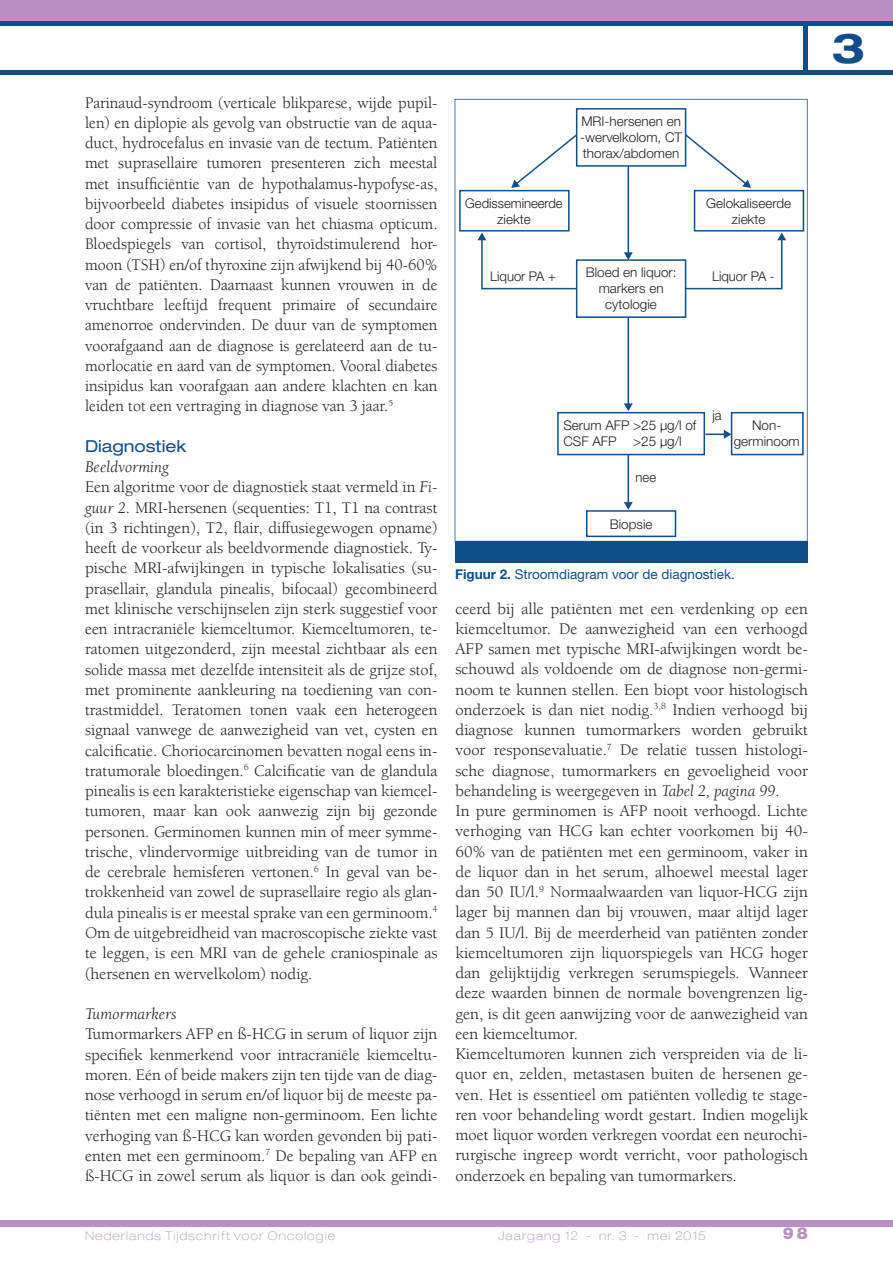
<style>
.page{position:relative;width:893px;height:1263px;background:#fff}
.page>*{position:absolute;margin:0;border:0;box-sizing:border-box;transform-origin:0 0}
.t1{font:700 expanded 41.25px "Helvetica Neue LT Std";color:#0f4e8c}
.t2{font:16.5px/20.2px "Berkeley LT";color:#231f20;text-align:justify}
.t3{font:italic 16.5px "Berkeley LT";color:#231f20}
.t4{font:expanded 16.5px "Helvetica Neue LT Std";color:#0f4e8c}
.t5{font:900 16.5px "Helvetica Neue LT Std";color:#b890c2}
.t6{font:13.5px "Helvetica Neue LT Std";color:#0f4e8c}
.t7{font:300 13.35px/16px "Helvetica Neue LT Std";color:#231f20;text-align:center}
.t8{font:100 expanded 12px "Helvetica Neue LT Std";letter-spacing:.09em;color:#b890c2}
.s1{font-style:italic}
.s2{font-weight:700}
</style>
<div class="page">
<div style="left:0;top:0;width:893px;height:23px;background:#b890c2"></div>
<div style="left:0;top:1220px;width:893px;height:7px;background:#b890c2"></div>
<hr style="left:0;top:70px;width:893px;height:4px;background:#0f4e8c">
<div style="left:0;top:21px;width:893px;height:5px;background:#0f4e8c"></div>
<hr style="left:804px;top:23px;width:4px;height:49px;background:#0f4e8c">
<div style="left:455px;top:541px;width:352px;height:21px;background:#0f4e8c"></div>
<svg style="left:455px;top:99px;width:353px;height:443px"></svg>
<p class="t2" style="left:85px;top:93px;width:354px">Parinaud-syndroom (verticale blikparese, wijde pupil&shy;len) en diplopie als gevolg van obstructie van de aqua&shy;duct, hydrocefalus en invasie van de tectum. Patiënten met suprasellaire tumoren presenteren zich meestal met insufficiëntie van de hypothalamus-hypofyse-as, bijvoorbeeld diabetes insipidus of visuele stoornissen door compressie of invasie van het chiasma opticum.<br>Bloedspiegels van cortisol, thyroïdstimulerend hor&shy;moon (TSH) en/of thyroxine zijn afwijkend bij 40-60% van de patiënten. Daarnaast kunnen vrouwen in de vruchtbare leeftijd frequent primaire of secundaire amenorroe ondervinden. De duur van de symptomen voorafgaand aan de diagnose is gerelateerd aan de tu&shy;morlocatie en aard van de symptomen. Vooral diabetes insipidus kan voorafgaan aan andere klachten en kan leiden tot een vertraging in diagnose van 3 jaar.<sup>5</sup></p>
<p class="t4" style="left:85px;top:436px;width:103px">Diagnostiek</p>
<p class="t2" style="left:85px;top:457px;width:354px;text-align:left"><span class="s1">Beeldvorming<br></span>Een algoritme voor de diagnostiek staat vermeld in <span class="s1">Fi&shy;guur 2</span>. MRI-hersenen (sequenties: T1, T1 na contrast (in 3 richtingen), T2, flair, diffusiegewogen opname) heeft de voorkeur als beeldvormende diagnostiek. Ty&shy;pische MRI-afwijkingen in typische lokalisaties (su&shy;prasellair, glandula pinealis, bifocaal) gecombineerd met klinische verschijnselen zijn sterk suggestief voor een intracraniële kiemceltumor. Kiemceltumoren, te&shy;ratomen uitgezonderd, zijn meestal zichtbaar als een solide massa met dezelfde intensiteit als de grijze stof, met prominente aankleuring na toediening van con&shy;trastmiddel. Teratomen tonen vaak een heterogeen signaal vanwege de aanwezigheid van vet, cysten en calcificatie. Choriocarcinomen bevatten nogal eens in&shy;tratumorale bloedingen.<sup>6</sup> Calcificatie van de glandula pinealis is een karakteristieke eigenschap van kiemcel&shy;tumoren, maar kan ook aanwezig zijn bij gezonde personen. Germinomen kunnen min of meer symme&shy;trische, vlindervormige uitbreiding van de tumor in de cerebrale hemisferen vertonen.<sup>6</sup> In geval van be&shy;trokkenheid van zowel de suprasellaire regio als glan&shy;dula pinealis is er meestal sprake van een germinoom.<sup>4<br></sup>Om de uitgebreidheid van macroscopische ziekte vast te leggen, is een MRI van de gehele craniospinale as (hersenen en wervelkolom) nodig.</p>
<p class="t3" style="left:85px;top:1005px;width:93px">Tumormarkers</p>
<p class="t2" style="left:85px;top:1024px;width:354px">Tumormarkers AFP en ß-HCG in serum of liquor zijn specifiek kenmerkend voor intracraniële kiemceltu&shy;moren. Eén of beide makers zijn ten tijde van de diag&shy;nose verhoogd in serum en/of liquor bij de meeste pa&shy;tiënten met een maligne non-germinoom. Een lichte verhoging van ß-HCG kan worden gevonden bij pati&shy;enten met een germinoom.<sup>7</sup> De bepaling van AFP en ß-HCG in zowel serum als liquor is dan ook geïndi-</p>
<p class="t7" style="left:465px;top:194px;width:99px">Gedissemineerde ziekte</p>
<p class="t7" style="left:580px;top:113px;width:103px;text-align:justify">MRI-hersenen en -wervelkolom, CT thorax/abdomen</p>
<p class="t7" style="left:706px;top:194px;width:86px">Gelokaliseerde ziekte</p>
<p class="t7" style="left:490px;top:268px;width:67px">Liquor PA +</p>
<p class="t7" style="left:586px;top:264px;width:92px">Bloed en liquor:</p>
<p class="t7" style="left:712px;top:268px;width:64px">Liquor PA -</p>
<p class="t7" style="left:599px;top:280px;width:66px">markers en cytologie</p>
<p class="t7" style="left:563px;top:416px;width:135px;text-align:left">Serum AFP &gt;25 μg/l of<br>CSF AFP &gt;25 µg/l</p>
<p class="t7" style="left:636px;top:469px;width:22px">nee</p>
<p class="t7" style="left:610px;top:515px;width:44px">Biopsie</p>
<p class="t7" style="left:712px;top:407px;width:11px">ja</p>
<p class="t7" style="left:734px;top:416px;width:67px">Non&shy;germinoom</p>
<p class="t6" style="left:455px;top:566px;width:281px"><span class="s2">Figuur 2.</span> Stroomdiagram voor de diagnostiek.</p>
<p class="t2" style="left:455px;top:599px;width:354px;text-align:left">ceerd bij alle patiënten met een verdenking op een kiemceltumor. De aanwezigheid van een verhoogd AFP samen met typische MRI-afwijkingen wordt be&shy;schouwd als voldoende om de diagnose non-germi&shy;noom te kunnen stellen. Een biopt voor histologisch onderzoek is dan niet nodig.<sup>3,8</sup> Indien verhoogd bij diagnose kunnen tumormarkers worden gebruikt voor responsevaluatie.<sup>7</sup> De relatie tussen histologi&shy;sche diagnose, tumormarkers en gevoeligheid voor behandeling is weergegeven in <span class="s1">Tabel 2, pagina 99</span>.<br>In pure germinomen is AFP nooit verhoogd. Lichte verhoging van HCG kan echter voorkomen bij 40- 60% van de patiënten met een germinoom, vaker in de liquor dan in het serum, alhoewel meestal lager dan 50 IU/l.<sup>9</sup> Normaalwaarden van liquor-HCG zijn lager bij mannen dan bij vrouwen, maar altijd lager dan 5 IU/l. Bij de meerderheid van patiënten zonder kiemceltumoren zijn liquorspiegels van HCG hoger dan gelijktijdig verkregen serumspiegels. Wanneer deze waarden binnen de normale bovengrenzen lig&shy;gen, is dit geen aanwijzing voor de aanwezigheid van een kiemceltumor.<br>Kiemceltumoren kunnen zich verspreiden via de li&shy;quor en, zelden, metastasen buiten de hersenen ge&shy;ven. Het is essentieel om patiënten volledig te stage&shy;ren voor behandeling wordt gestart. Indien mogelijk moet liquor worden verkregen voordat een neurochi&shy;rurgische ingreep wordt verricht, voor pathologisch onderzoek en bepaling van tumormarkers.</p>
<p class="t8" style="left:85px;top:1228px;width:251px">Nederlands Tijdschrift voor Oncologie</p>
<p class="t8" style="left:498px;top:1228px;width:209px">Jaargang 12 - nr. 3 - mei 2015</p>
<p class="t5" style="left:783px;top:1223px;width:27px">98</p>
<h1 class="t1" style="left:831px;top:22px;width:35px">3</h1>
</div>
